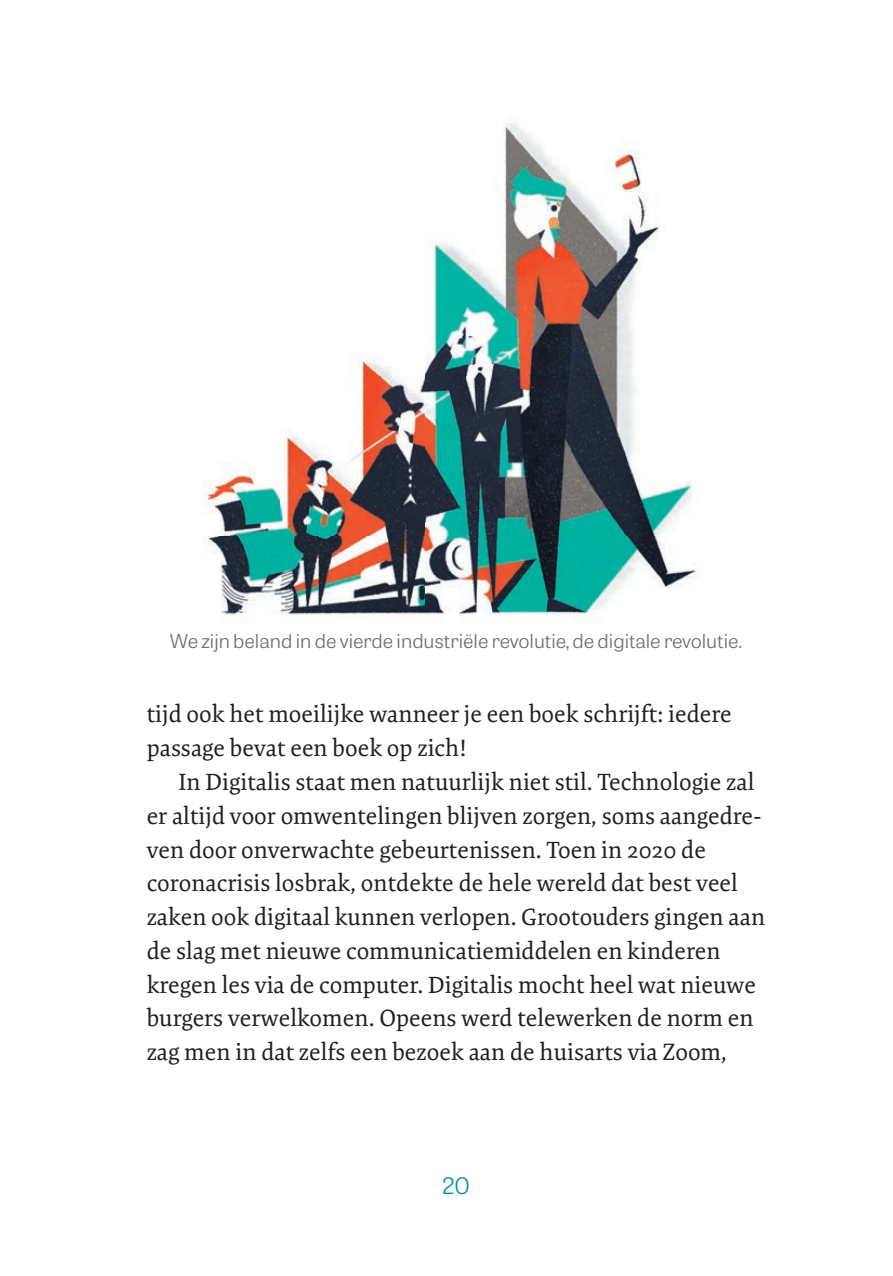
<style>
.page{position:relative;width:893px;height:1276px;background:#fff}
.page>*{position:absolute;margin:0;border:0;box-sizing:border-box;transform-origin:0 0}
.t1{font:23.62px/33.8px "Expo Serif Pro";color:#231f20}
.t2{font:300 22.5px "Tablet Gothic Wide";color:#008fb2}
.t3{font:300 19.12px "Tablet Gothic Wide";color:#6c6d70}
</style>
<div class="page">
<img style="left:203px;top:123px;width:494px;height:494px">
<p class="t3" style="left:170px;top:628px;width:574px">We zijn beland in de vierde industriële revolutie, de digitale revolutie.</p>
<p class="t1" style="left:147px;top:697px;width:587px">tijd ook het moeilijke wanneer je een boek schrijft: iedere passage bevat een boek op zich!</p>
<p class="t1" style="left:147px;top:765px;width:620px;text-indent:32px">In Digitalis staat men natuurlijk niet stil. Technologie zal er altijd voor omwentelingen blijven zorgen, soms aangedre&shy;ven door onverwachte gebeurtenissen. Toen in 2020 de corona crisis losbrak, ontdekte de hele wereld dat best veel zaken ook digitaal kunnen verlopen. Grootouders gingen aan de slag met nieuwe communicatiemiddelen en kinderen kregen les via de computer. Digitalis mocht heel wat nieuwe burgers verwel komen. Opeens werd telewerken de norm en zag men in dat zelfs een bezoek aan de huisarts via Zoom,</p>
<p class="t2" style="left:442px;top:1170px;width:29px">20</p>
</div>
